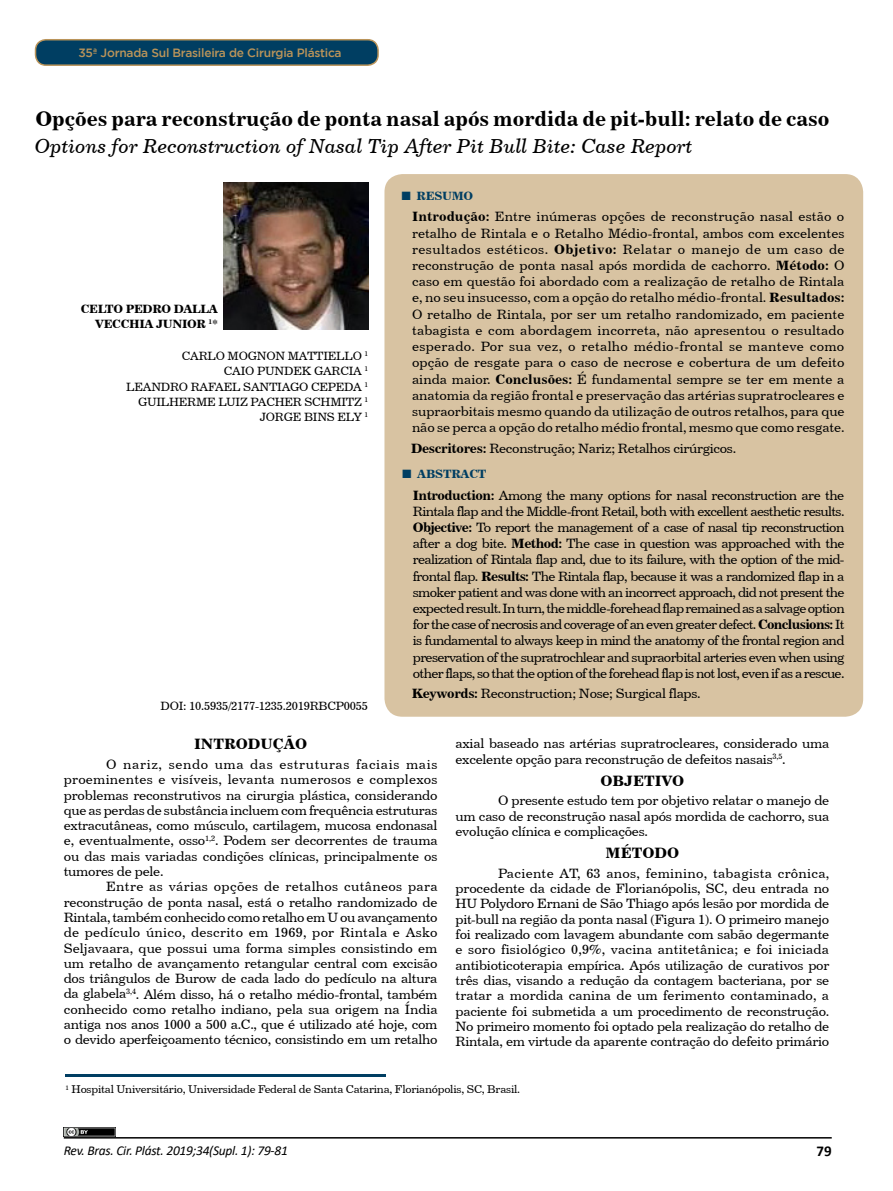
<style>
.page{position:relative;width:893px;height:1191px;background:#fff}
.page>*{position:absolute;margin:0;border:0;box-sizing:border-box;transform-origin:0 0}
.t1{font:21px "Century 731 BT Bold A";letter-spacing:-.005em;color:#000}
.t2{font:20.25px "Century 731 BT Italic A";color:#000}
.t3{font:15px "Century 731 BT Bold A";color:#000}
.t4{font:700 15px "Calibri";color:#000}
.t5{font:13.5px/15.3px "Century 731 BT Roman A";letter-spacing:-.02em;color:#000;text-align:justify}
.t6{font:italic 13.5px "Calibri";letter-spacing:-.02em;color:#000}
.t7{font:12px/15.3px "Century 731 BT Roman A";letter-spacing:-.02em;color:#000;text-align:right}
.t8{font:500 12px "Gotham";letter-spacing:-.02em;color:#ba945a}
.t9{font:12px/15.3px "Century 731 BT Bold A";letter-spacing:-.025em;color:#000;text-align:right}
.t10{font:12px "Century 731 BT Bold A";letter-spacing:-.02em;color:#003e62}
.t11{font:11.25px "Century 731 BT Roman A";letter-spacing:-.02em;color:#000}
.s1{font-family:"Century 731 BT Roman A"}
.s2{font-family:"Times New Roman";font-weight:700;font-size:18px}
.s3{font-family:"Century 731 BT Bold A"}
</style>
<div class="page">
<hr style="left:64px;top:1137px;width:768px;height:1px;background:#000">
<div style="left:384px;top:174px;width:479px;height:542px;background:#d8c3a2;border-radius:18px"></div>
<hr style="left:66px;top:1074px;width:320px;height:2px;background:#003e62">
<div style="left:36px;top:40px;width:342px;height:25px;background:#003e62;border-radius:10px"></div>
<div style="left:35px;top:39px;width:344px;height:27px;border:2px solid #ba945a;border-radius:10px"></div>
<img style="left:224px;top:183px;width:144px;height:147px">
<img style="left:64px;top:1127px;width:51px;height:9px">
<p class="t8" style="left:78px;top:46px;width:265px">35ª Jornada Sul Brasileira de Cirurgia Plástica</p>
<h1 class="t1" style="left:35px;top:106px;width:795px">Opções para reconstrução de ponta nasal após mordida de pit-bull: relato de caso</h1>
<h2 class="t2" style="left:35px;top:133px;width:659px">Options for Reconstruction of Nasal Tip After Pit Bull Bite: Case Report</h2>
<p class="t9" style="left:81px;top:301px;width:139px">CELTO PEDRO DALLA<br>VECCHIA JUNIOR <sup>1</sup><span class="s1">*</span></p>
<p class="t7" style="left:126px;top:348px;width:244px">CARLO MOGNON MATTIELLO <sup>1<br></sup>CAIO PUNDEK GARCIA <sup>1<br></sup>LEANDRO RAFAEL SANTIAGO CEPEDA <sup>1<br></sup>GUILHERME LUIZ PACHER SCHMITZ <sup>1<br></sup>JORGE BINS ELY <sup>1</sup></p>
<p class="t7" style="left:161px;top:697px;width:209px">DOI: 10.5935/2177-1235.2019RBCP0055</p>
<p class="t10" style="left:401px;top:188px;width:74px"><span class="s2">■</span> RESUMO</p>
<p class="t5" style="left:412px;top:208px;width:434px;line-height:16.2px"><span class="s3">Introdução:</span> Entre inúmeras opções de reconstrução nasal estão o retalho de Rintala e o Retalho Médio-frontal, ambos com excelentes resultados estéticos. <span class="s3">Objetivo:</span> Relatar o manejo de um caso de reconstrução de ponta nasal após mordida de cachorro. <span class="s3">Método:</span> O caso em questão foi abordado com a realização de retalho de Rintala e, no seu insucesso, com a opção do retalho médio-frontal. <span class="s3">Resultados:<br></span>O retalho de Rintala, por ser um retalho randomizado, em paciente tabagista e com abordagem incorreta, não apresentou o resultado esperado. Por sua vez, o retalho médio-frontal se manteve como opção de resgate para o caso de necrose e cobertura de um defeito ainda maior. <span class="s3">Conclusões:</span> É fundamental sempre se ter em mente a anatomia da região frontal e preservação das artérias supratrocleares e supraorbitais mesmo quando da utilização de outros retalhos, para que não se perca a opção do retalho médio frontal, mesmo que como resgate.</p>
<p class="t5" style="left:411px;top:440px;width:327px"><span class="s3">Descritores:</span> Reconstrução; Nariz; Retalhos cirúrgicos.</p>
<p class="t10" style="left:402px;top:466px;width:86px"><span class="s2">■</span> ABSTRACT</p>
<p class="t5" style="left:413px;top:486px;width:433px;line-height:16.2px"><span class="s3">Introduction:</span> Among the many options for nasal reconstruction are the Rintala flap and the Middle-front Retail, both with excellent aesthetic results.<br><span class="s3">Objective:</span> To report the management of a case of nasal tip reconstruction after a dog bite. <span class="s3">Method:</span> The case in question was approached with the realization of Rintala flap and, due to its failure, with the option of the mid&shy;frontal flap. <span class="s3">Results:</span> The Rintala flap, because it was a randomized flap in a smoker patient and was done with an incorrect approach, did not present the expected result. In turn, the middle-forehead flap remained as a salvage option for the case of necrosis and coverage of an even greater defect. <span class="s3">Conclusions:</span> It is fundamental to always keep in mind the anatomy of the frontal region and preservation of the supratrochlear and supraorbital arteries even when using other flaps, so that the option of the forehead flap is not lost, even if as a rescue.</p>
<p class="t5" style="left:412px;top:685px;width:290px"><span class="s3">Keywords:</span> Reconstruction; Nose; Surgical flaps.</p>
<p class="t3" style="left:194px;top:735px;width:115px">INTRODUÇÃO</p>
<p class="t5" style="left:64px;top:756px;width:375px;text-indent:43px">O nariz, sendo uma das estruturas faciais mais proeminentes e visíveis, levanta numerosos e complexos problemas reconstrutivos na cirurgia plástica, considerando que as perdas de substância incluem com frequência estruturas extracutâneas, como músculo, cartilagem, mucosa endonasal e, eventualmente, osso<sup>1,2</sup>. Podem ser decorrentes de trauma ou das mais variadas condições clínicas, principalmente os tumores de pele.</p>
<p class="t5" style="left:64px;top:878px;width:375px;text-indent:43px">Entre as várias opções de retalhos cutâneos para reconstrução de ponta nasal, está o retalho randomizado de Rintala, também conhecido como retalho em U ou avançamento de pedículo único, descrito em 1969, por Rintala e Asko Seljavaara, que possui uma forma simples consistindo em um retalho de avançamento retangular central com excisão dos triângulos de Burow de cada lado do pedículo na altura da glabela<sup>3,4</sup>. Além disso, há o retalho médio-frontal, também conhecido como retalho indiano, pela sua origem na Índia antiga nos anos 1000 a 500 a.C., que é utilizado até hoje, com o devido aperfeiçoamento técnico, consistindo em um retalho</p>
<p class="t5" style="left:456px;top:735px;width:375px">axial baseado nas artérias supratrocleares, considerado uma excelente opção para reconstrução de defeitos nasais<sup>3,5</sup>.</p>
<p class="t3" style="left:600px;top:771px;width:85px">OBJETIVO</p>
<p class="t5" style="left:456px;top:793px;width:375px;text-indent:43px">O presente estudo tem por objetivo relatar o manejo de um caso de reconstrução nasal após mordida de cachorro, sua evolução clínica e complicações.</p>
<p class="t3" style="left:606px;top:843px;width:75px">MÉTODO</p>
<p class="t5" style="left:456px;top:865px;width:375px;text-indent:43px">Paciente AT, 63 anos, feminino, tabagista crônica, procedente da cidade de Florianópolis, SC, deu entrada no HU Polydoro Ernani de São Thiago após lesão por mordida de pit-bull na região da ponta nasal (Figura 1). O primeiro manejo foi realizado com lavagem abundante com sabão degermante e soro fisiológico 0,9%, vacina antitetânica; e foi iniciada antibioticoterapia empírica. Após utilização de curativos por três dias, visando a redução da contagem bacteriana, por se tratar a mordida canina de um ferimento contaminado, a paciente foi submetida a um procedimento de reconstrução.<br>No primeiro momento foi optado pela realização do retalho de Rintala, em virtude da aparente contração do defeito primário</p>
<p class="t11" style="left:66px;top:1082px;width:456px"><sup>1</sup> Hospital Universitário, Universidade Federal de Santa Catarina, Florianópolis, SC, Brasil.</p>
<p class="t6" style="left:64px;top:1141px;width:226px">Rev. Bras. Cir. Plást. 2019;34(Supl. 1): 79-81</p>
<p class="t4" style="left:816px;top:1140px;width:17px">79</p>
</div>
